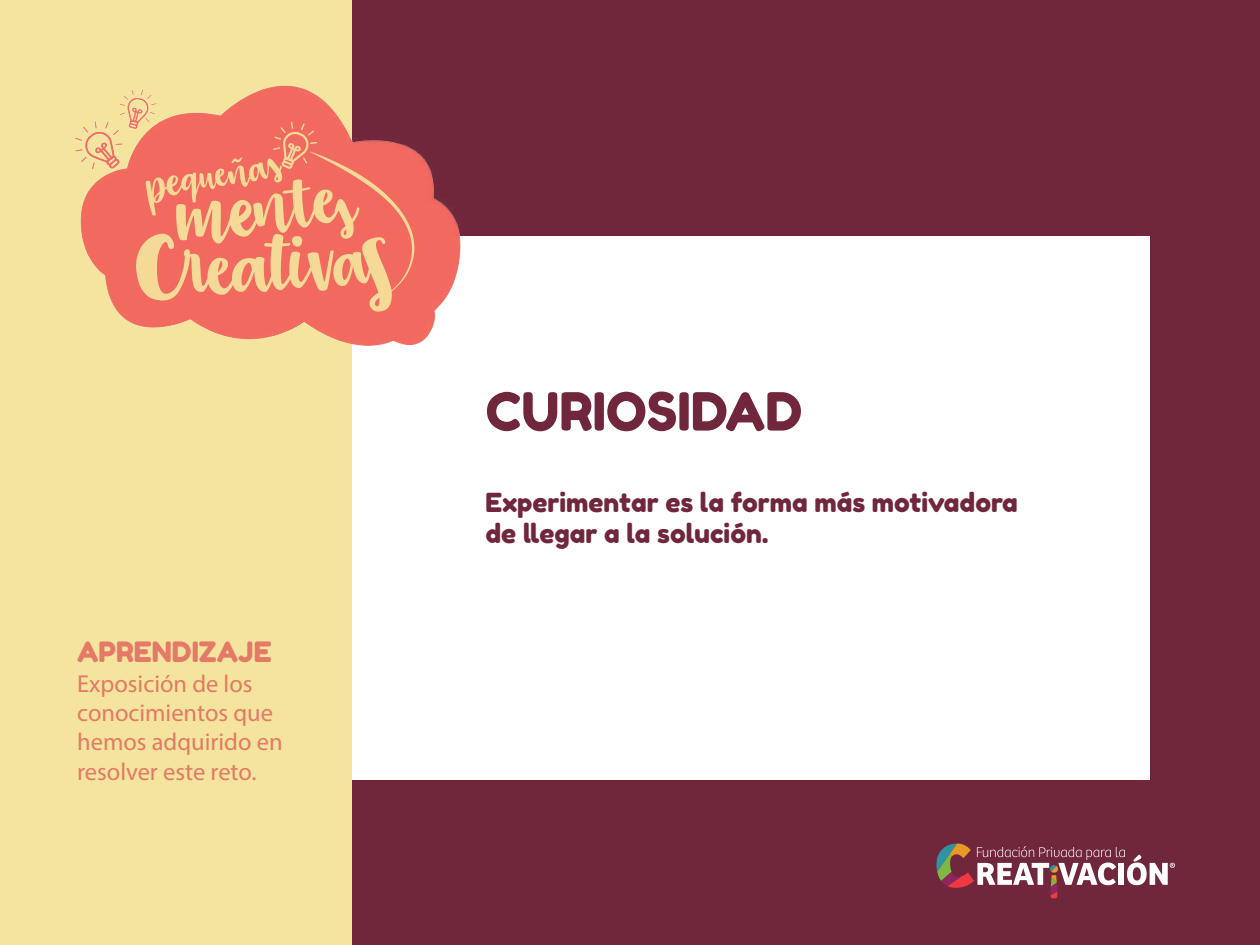
<style>
.page{position:relative;width:1260px;height:945px;background:#70273c}
.page>*{position:absolute;margin:0;border:0;box-sizing:border-box;transform-origin:0 0}
.t1{font:52.5px "Fredoka One";color:#70273c}
.t2{font:28px "Fredoka One";color:#e37966}
.t3{font:26.25px/31.5px "Fredoka One";color:#70273c}
.t4{font:24.5px/29.4px "Myriad Pro";color:#e37966}
</style>
<div class="page">
<div style="left:326px;top:236px;width:824px;height:544px;background:#fff"></div>
<div style="left:0;top:0;width:352px;height:945px;background:#f4e49d"></div>
<svg style="left:936px;top:844px;width:239px;height:54px"></svg>
<img style="left:74px;top:85px;width:387px;height:261px">
<p class="t2" style="left:77px;top:635px;width:196px">APRENDIZAJE</p>
<p class="t4" style="left:77px;top:668px;width:207px">Exposición de los conocimientos que hemos adquirido en resolver este reto.</p>
<h1 class="t1" style="left:486px;top:380px;width:318px">CURIOSIDAD</h1>
<p class="t3" style="left:486px;top:486px;width:534px">Experimentar es la forma más motivadora de llegar a la solución.</p>
</div>
